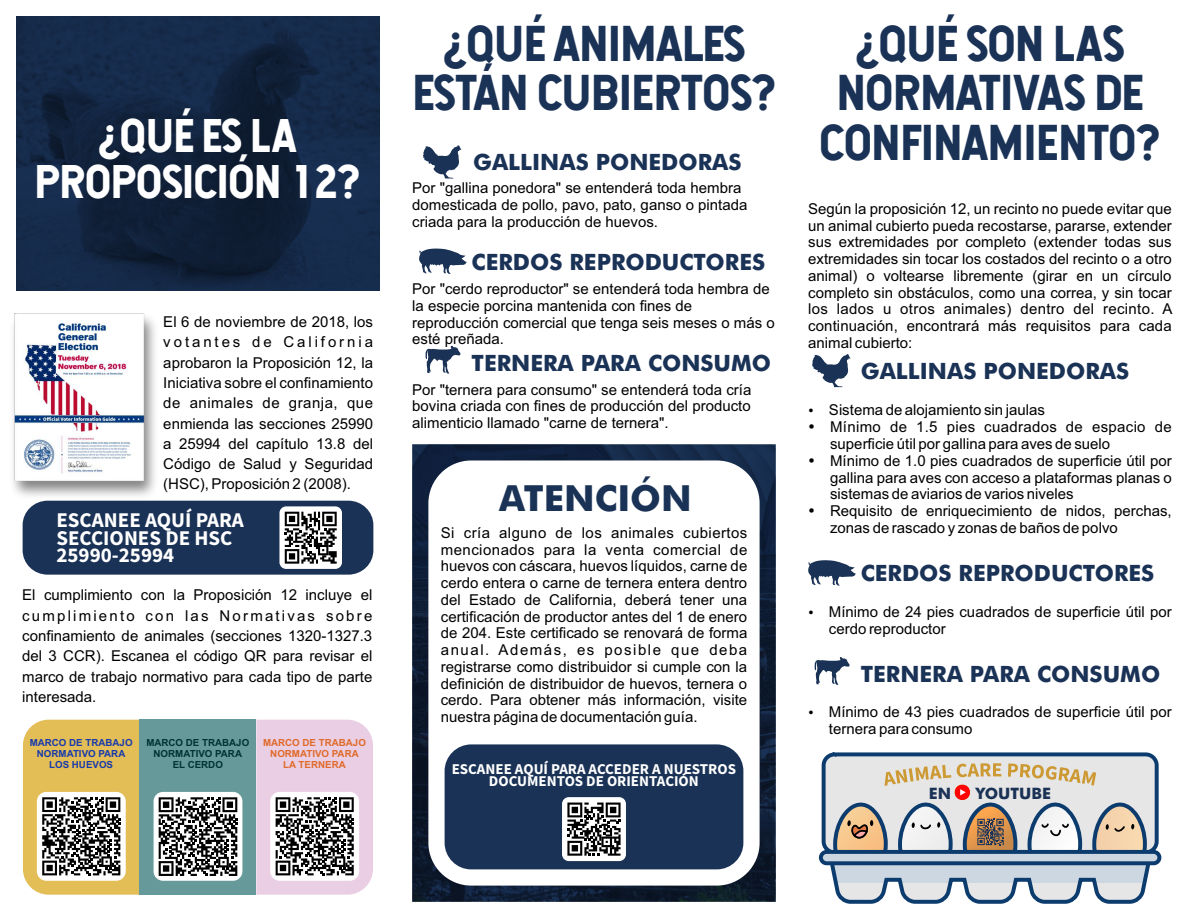
<style>
.page{position:relative;width:1188px;height:918px;background:#fff}
.page>*{position:absolute;margin:0;border:0;box-sizing:border-box;transform-origin:0 0}
.t1{font:48px/49.5px "Hansief";color:#1a3256;text-align:center}
.t2{font:45px/46.3px "Hansief";color:#fff;text-align:center}
.t3{font:700 36px "Futura BT";color:#1a3256}
.t4{font:700 22.5px "Futura BT";color:#1a3256}
.t5{font:700 21px/17.9px "Source Sans Pro";color:#fff}
.t6{font:700 15.75px "Futura BT";color:#1a3256}
.t7{font:15px/16.8px "Arial";color:#000;text-align:justify}
.t8{font:700 15px/12.8px "Source Sans Pro";color:#fff;text-align:center}
.t9{font:700 9.75px "Arial";color:#183aab}
.t10{font:700 9.75px "Arial";color:#e06a2a}
.t11{font:700 9.75px "Arial";color:#033}
</style>
<div class="page">
<div style="left:140px;top:720px;width:116px;height:175px;background:#699"></div>
<img style="left:16px;top:16px;width:364px;height:275px">
<img style="left:13px;top:313px;width:154px;height:196px">
<div style="left:23px;top:501px;width:350px;height:74px;background:#1a3256;border-radius:25px"></div>
<div style="left:279px;top:506px;width:63px;height:63px;background:#fff;border-radius:7px"></div>
<svg style="left:285px;top:512px;width:52px;height:52px"></svg>
<svg style="left:423px;top:145px;width:38px;height:34px"></svg>
<svg style="left:426px;top:346px;width:35px;height:28px"></svg>
<svg style="left:419px;top:249px;width:48px;height:25px"></svg>
<img style="left:412px;top:444px;width:364px;height:458px">
<div style="left:428px;top:460px;width:332px;height:426px;background:#fff;border-radius:43px"></div>
<div style="left:445px;top:744px;width:298px;height:125px;background:#1a3256;border-radius:27px"></div>
<div style="left:562px;top:797px;width:64px;height:64px;background:#fff;border-radius:7px"></div>
<div style="left:154px;top:792px;width:88px;height:89px;background:#fff;border-radius:9px"></div>
<svg style="left:567px;top:803px;width:54px;height:53px"></svg>
<div style="left:822px;top:752px;width:337px;height:102px;background:#e6e6e6;border:4px solid #0c3b6e;border-radius:11px"></div>
<svg style="left:821px;top:763px;width:335px;height:141px"></svg>
<svg style="left:23px;top:720px;width:117px;height:175px"></svg>
<svg style="left:159px;top:797px;width:78px;height:79px"></svg>
<svg style="left:256px;top:720px;width:117px;height:175px"></svg>
<svg style="left:812px;top:354px;width:38px;height:33px"></svg>
<svg style="left:808px;top:560px;width:48px;height:26px"></svg>
<svg style="left:815px;top:657px;width:35px;height:28px"></svg>
<h1 class="t2" style="left:35px;top:113px;width:327px">¿QUÉ ES LA<br>PROPOSICIÓN 12?</h1>
<p class="t7" style="left:163px;top:313px;width:211px;line-height:20.2px">El 6 de noviembre de 2018, los votantes de California aprobaron la Proposición 12, la Iniciativa sobre el confinamiento de animales de granja, que enmienda las secciones 25990 a 25994 del capítulo 13.8 del Código de Salud y Seguridad (HSC), Proposición 2 (2008).</p>
<h1 class="t5" style="left:56px;top:512px;width:189px">ESCANEE AQUÍ PARA<br>SECCIONES DE HSC<br>25990-25994</h1>
<p class="t7" style="left:22px;top:586px;width:352px;line-height:20.2px">El cumplimiento con la Proposición 12 incluye el cumplimiento con las Normativas sobre confinamiento de animales (secciones 1320-1327.3 del 3 CCR). Escanea el código QR para revisar el marco de trabajo normativo para cada tipo de parte interesada.</p>
<h1 class="t9" style="left:30px;top:739px;width:104px">MARCO DE TRABAJO</h1>
<h1 class="t11" style="left:146px;top:739px;width:104px">MARCO DE TRABAJO</h1>
<h1 class="t10" style="left:263px;top:739px;width:104px">MARCO DE TRABAJO</h1>
<h1 class="t9" style="left:37px;top:750px;width:90px">NORMATIVO PARA</h1>
<h1 class="t11" style="left:154px;top:750px;width:90px">NORMATIVO PARA</h1>
<h1 class="t10" style="left:270px;top:750px;width:90px">NORMATIVO PARA</h1>
<h1 class="t9" style="left:49px;top:761px;width:65px">LOS HUEVOS</h1>
<h1 class="t11" style="left:173px;top:761px;width:52px">EL CERDO</h1>
<h1 class="t10" style="left:283px;top:761px;width:64px">LA TERNERA</h1>
<h1 class="t1" style="left:413px;top:19px;width:364px">¿QUÉ ANIMALES<br>ESTÁN CUBIERTOS?</h1>
<h1 class="t4" style="left:473px;top:153px;width:270px">GALLINAS PONEDORAS</h1>
<p class="t7" style="left:412px;top:181px;width:337px;text-align:left">Por "gallina ponedora" se entenderá toda hembra domesticada de pollo, pavo, pato, ganso o pintada criada para la producción de huevos.</p>
<h1 class="t4" style="left:472px;top:253px;width:295px">CERDOS REPRODUCTORES</h1>
<p class="t7" style="left:412px;top:282px;width:364px;text-align:left">Por "cerdo reproductor" se entenderá toda hembra de la especie porcina mantenida con fines de reproducción comercial que tenga seis meses o más o esté preñada.</p>
<h1 class="t4" style="left:472px;top:354px;width:301px">TERNERA PARA CONSUMO</h1>
<p class="t7" style="left:412px;top:382px;width:341px">Por "ternera para consumo" se entenderá toda cría bovina criada con fines de producción del producto alimenticio llamado "carne de ternera".</p>
<h1 class="t3" style="left:499px;top:483px;width:194px">ATENCIÓN</h1>
<p class="t7" style="left:441px;top:526px;width:308px">Si cría alguno de los animales cubiertos mencionados para la venta comercial de huevos con cáscara, huevos líquidos, carne de cerdo entera o carne de ternera entera dentro del Estado de California, deberá tener una certificación de productor antes del 1 de enero de 204. Este certificado se renovará de forma anual. Además, es posible que deba registrarse como distribuidor si cumple con la definición de distribuidor de huevos, ternera o cerdo. Para obtener más información, visite nuestra página de documentación guía.</p>
<h1 class="t8" style="left:452px;top:764px;width:286px">ESCANEE AQUÍ PARA ACCEDER A NUESTROS<br>DOCUMENTOS DE ORIENTACIÓN</h1>
<h1 class="t1" style="left:820px;top:19px;width:342px">¿QUÉ SON LAS<br>NORMATIVAS DE<br>CONFINAMIENTO?</h1>
<p class="t7" style="left:808px;top:202px;width:366px">Según la proposición 12, un recinto no puede evitar que un animal cubierto pueda recostarse, pararse, extender sus extremidades por completo (extender todas sus extremidades sin tocar los costados del recinto o a otro animal) o voltearse libremente (girar en un círculo completo sin obstáculos, como una correa, y sin tocar los lados u otros animales) dentro del recinto. A continuación, encontrará más requisitos para cada animal cubierto:</p>
<h1 class="t4" style="left:861px;top:362px;width:270px">GALLINAS PONEDORAS</h1>
<p class="t7" style="left:829px;top:403px;width:217px">Sistema de alojamiento sin jaulas</p>
<p class="t7" style="left:830px;top:420px;width:343px">Mínimo de 1.5 pies cuadrados de espacio de superficie útil por gallina para aves de suelo</p>
<p class="t7" style="left:830px;top:453px;width:343px">Mínimo de 1.0 pies cuadrados de superficie útil por gallina para aves con acceso a plataformas planas o sistemas de aviarios de varios niveles</p>
<p class="t7" style="left:830px;top:504px;width:343px">Requisito de enriquecimiento de nidos, perchas, zonas de rascado y zonas de baños de polvo</p>
<h1 class="t4" style="left:861px;top:564px;width:295px">CERDOS REPRODUCTORES</h1>
<p class="t7" style="left:829px;top:605px;width:344px">Mínimo de 24 pies cuadrados de superficie útil por cerdo reproductor</p>
<h1 class="t4" style="left:861px;top:665px;width:301px">TERNERA PARA CONSUMO</h1>
<p class="t7" style="left:829px;top:705px;width:344px">Mínimo de 43 pies cuadrados de superficie útil por ternera para consumo</p>
<p class="t6" style="left:929px;top:787px;width:24px">EN</p>
<p class="t6" style="left:976px;top:787px;width:77px">YOUTUBE</p>
</div>
